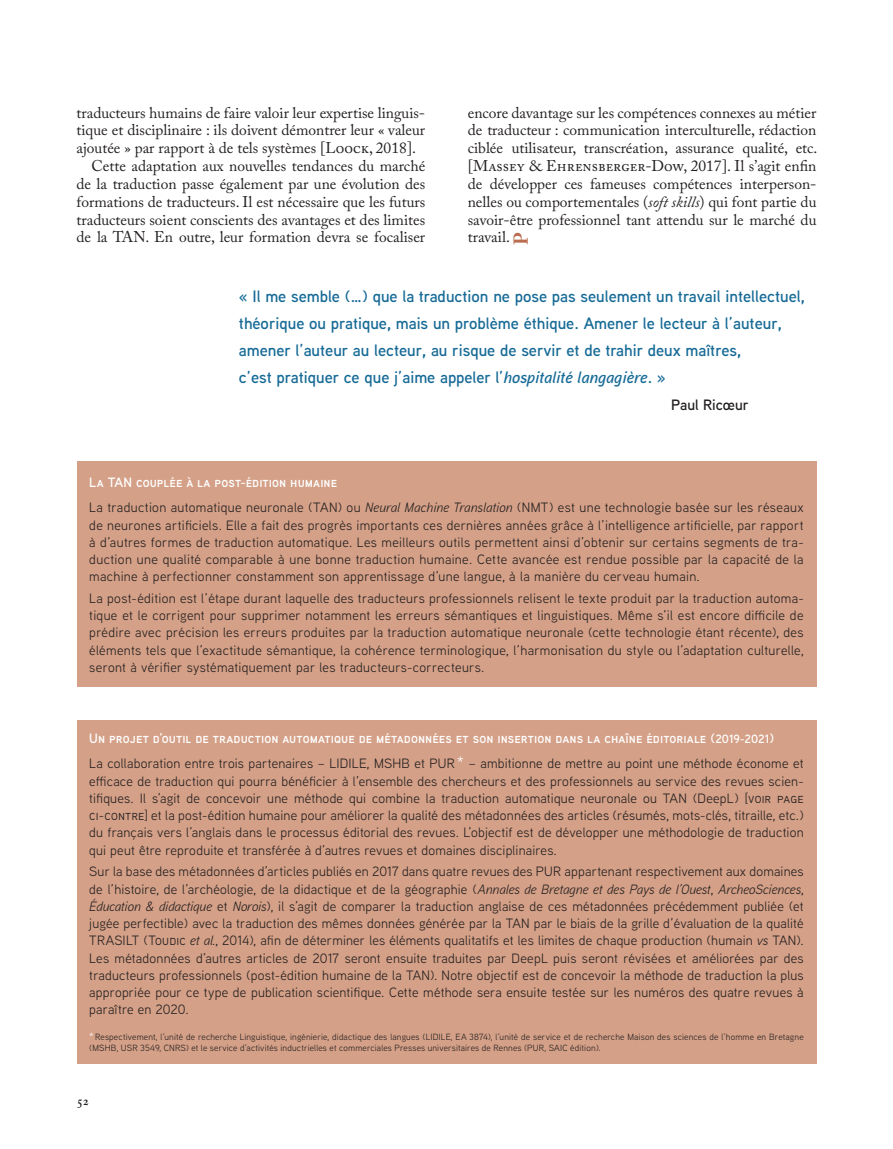
<style>
.page{position:relative;width:893px;height:1149px;background:#fff}
.page>*{position:absolute;margin:0;border:0;box-sizing:border-box;transform-origin:0 0}
.Texte_édito{font:700 19.95px "Adobe Caslon Pro";color:#bb6e51}
.Texte_article{font:600 16.5px/27px "Aaux Next";color:#166a96}
.Texte_article-2{font:15.45px/17.9px "Adobe Caslon Pro";color:#231f20;text-align:justify}
.Texte_article-3{font:600 15px "Aaux Next";color:#231f20}
.Commentaire{font:13.5px/17.2px "Aaux Next";letter-spacing:.02em;color:#231f20;text-align:justify}
.Commentaire-2{font:600 13.5px "Aaux Next";letter-spacing:.005em;color:#fff}
.t1{font:600 12.75px "Adobe Caslon Pro";color:#231f20}
.Commentaire_notes{font:9px/11.4px "Aaux Next";letter-spacing:.015em;color:#231f20}
.s1{font-style:italic}
.s2{font-size:12px}
.s3{font-size:16.5px;color:#fff}
.s4{font-size:10.5px;color:#fff}
</style>
<div class="page">
<div style="left:77px;top:720px;width:739px;height:343px;background:#d4a087"></div>
<div style="left:77px;top:462px;width:739px;height:224px;background:#d4a087"></div>
<p class="Texte_article-2" style="left:77px;top:103px;width:350px">traducteurs humains de faire valoir leur expertise linguis&shy;tique et disciplinaire : ils doivent démontrer leur « valeur ajoutée » par rapport à de tels systèmes [Loock, 2018].</p>
<p class="Texte_article-2" style="left:77px;top:157px;width:350px;text-indent:15px">Cette adaptation aux nouvelles tendances du marché de la traduction passe également par une évolution des formations de traducteurs. Il est nécessaire que les futurs traducteurs soient conscients des avantages et des limites de la TAN. En outre, leur formation devra se focaliser</p>
<p class="Texte_article-2" style="left:468px;top:103px;width:351px">encore davantage sur les compétences connexes au métier de traducteur : communication interculturelle, rédaction ciblée utilisateur, transcréation, assurance qualité, etc. [Massey &amp; Ehrensberger-Dow, 2017]. Il s’agit enfin de développer ces fameuses compétences interperson&shy;nelles ou comportementales (<span class="s1">soft skills</span>) qui font partie du savoir-être professionnel tant attendu sur le marché du travail.</p>
<p class="Texte_édito" style="left:509px;top:245px;width:14px;rotate:-90deg">p</p>
<p class="Texte_article" style="left:239px;top:282px;width:567px">« Il me semble (…) que la traduction ne pose pas seulement un travail intellectuel, théorique ou pratique, mais un problème éthique. Amener le lecteur à l’auteur, amener l’auteur au lecteur, au risque de servir et de trahir deux maîtres,<br>c’est pratiquer ce que j’aime appeler l’<span class="s1">hospitalité langagière</span>. »</p>
<p class="Texte_article-3" style="left:671px;top:394px;width:79px">Paul Ricœur</p>
<p class="Commentaire-2" style="left:89px;top:472px;width:249px">La TAN couplée à la post-édition humaine</p>
<p class="Commentaire" style="left:89px;top:498px;width:716px">La traduction automatique neuronale (TAN) ou <span class="s1">Neural Machine Translation</span> (NMT) est une technologie basée sur les réseaux de neurones artificiels. Elle a fait des progrès importants ces dernières années grâce à l’intelligence artificielle, par rapport à d’autres formes de traduction automatique. Les meilleurs outils permettent ainsi d’obtenir sur certains segments de tra&shy;duction une qualité comparable à une bonne traduction humaine. Cette avancée est rendue possible par la capacité de la machine à perfectionner constamment son apprentissage d’une langue, à la manière du cerveau humain.</p>
<p class="Commentaire" style="left:89px;top:589px;width:716px">La post-édition est l’étape durant laquelle des traducteurs professionnels relisent le texte produit par la traduction automa&shy;tique et le corrigent pour supprimer notamment les erreurs sémantiques et linguistiques. Même s’il est encore difficile de prédire avec précision les erreurs produites par la traduction automatique neuronale (cette technologie étant récente), des éléments tels que l’exactitude sémantique, la cohérence terminologique, l’harmonisation du style ou l’adaptation culturelle, seront à vérifier systématiquement par les traducteurs-correcteurs.</p>
<p class="Commentaire-2" style="left:89px;top:728px;width:686px">Un projet d’outil de traduction automatique de métadonnées et son insertion dans la chaîne éditoriale (<span class="s2">2019-2021</span>)</p>
<p class="Commentaire" style="left:89px;top:754px;width:716px">La collaboration entre trois partenaires – LIDILE, MSHB et PUR<span class="s3">*</span> – ambitionne de mettre au point une méthode économe et efficace de traduction qui pourra bénéficier à l’ensemble des chercheurs et des professionnels au service des revues scien&shy;tifiques. Il s’agit de concevoir une méthode qui combine la traduction automatique neuronale ou TAN (DeepL) [voir page ci-contre] et la post-édition humaine pour améliorer la qualité des métadonnées des articles (résumés, mots-clés, titraille, etc.) du français vers l’anglais dans le processus éditorial des revues. L’objectif est de développer une méthodologie de traduction qui peut être reproduite et transférée à d’autres revues et domaines disciplinaires.</p>
<p class="Commentaire" style="left:89px;top:862px;width:716px">Sur la base des métadonnées d’articles publiés en 2017 dans quatre revues des PUR appartenant respectivement aux domaines de l’histoire, de l’archéologie, de la didactique et de la géographie (<span class="s1">Annales de Bretagne et des Pays de l’Ouest</span>, <span class="s1">ArcheoSciences</span>, <span class="s1">Éducation &amp; didactique</span> et <span class="s1">Norois</span>), il s’agit de comparer la traduction anglaise de ces métadonnées précédemment publiée (et jugée perfectible) avec la traduction des mêmes données générée par la TAN par le biais de la grille d’évaluation de la qualité TRASILT (Toudic <span class="s1">et al.</span>, 2014), afin de déterminer les éléments qualitatifs et les limites de chaque production (humain <span class="s1">vs</span> TAN).<br>Les métadonnées d’autres articles de 2017 seront ensuite traduites par DeepL puis seront révisées et améliorées par des traducteurs professionnels (post-édition humaine de la TAN). Notre objectif est de concevoir la méthode de traduction la plus appropriée pour ce type de publication scientifique. Cette méthode sera ensuite testée sur les numéros des quatre revues à paraître en 2020.</p>
<p class="Commentaire_notes" style="left:89px;top:1030px;width:716px"><span class="s4">*</span>Respectivement, l’unité de recherche Linguistique, ingénierie, didactique des langues (LIDILE, EA 3874), l’unité de service et de recherche Maison des sciences de l’homme en Bretagne (MSHB, USR 3549, CNRS) et le service d’activités inductrielles et commerciales Presses universitaires de Rennes (PUR, SAIC édition).</p>
<p class="t1" style="left:77px;top:1092px;width:14px">52</p>
</div>
